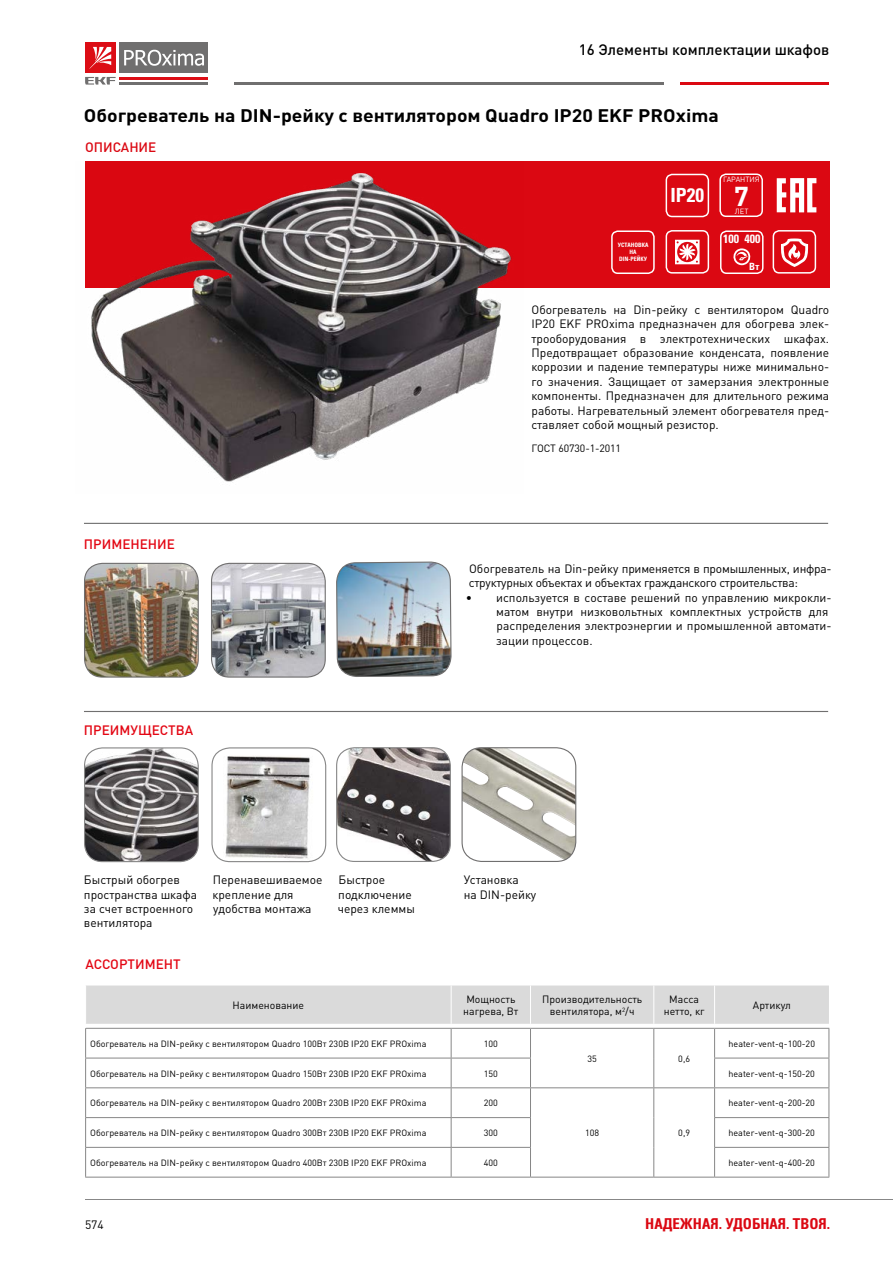
<style>
.page{position:relative;width:893px;height:1263px;background:#fff}
.page>*{position:absolute;margin:0;border:0;box-sizing:border-box;transform-origin:0 0}
.t1{font:700 27px "DIN Cyr";color:#fff}
.t2{font:700 19.5px "Partner Condensed";color:#fff}
.t3{font:700 18px "DIN Cyr";color:#000;scale:1.08 1}
.t4{font:500 15px "DIN Cyr";color:#000}
.t5{font:700 15px "Partner Condensed";color:#db0812}
.t6{font:500 13.5px "DIN Cyr";color:#e30613}
.t7{font:500 13.5px "DIN Cyr";color:#db0812}
.t8{font:12px/14.4px "DIN Cyr";color:#000}
.t9{font:12px/14.4px "DIN Cyr";letter-spacing:-.02em;color:#000}
.t10{font:700 12px "Partner Condensed";color:#fff}
.t11{font:10.5px/12.6px "DIN Cyr";color:#000;text-align:center}
.t12{font:700 9.9px "Partner Condensed";color:#fff}
.t13{font:9px "DIN Cyr";color:#000}
.t14{font:7.5px "DIN Cyr";color:#fff}
.t15{font:700 6px/7.2px "Partner Condensed";color:#fff;text-align:center}
</style>
<div class="page">
<hr style="left:85px;top:1199px;width:808px;height:1px;background:#878787">
<hr style="left:680px;top:82px;width:149px;height:3px;background:#db0812">
<hr style="left:234px;top:82px;width:430px;height:3px;background:#706f6f">
<div style="left:120px;top:43px;width:88px;height:30px;background:#706f6f"></div>
<hr style="left:120px;top:77px;width:88px;height:3px;background:#dc0d15">
<hr style="left:120px;top:82px;width:88px;height:3px;background:#706f6f">
<svg style="left:124px;top:50px;width:80px;height:16px"></svg>
<svg style="left:85px;top:77px;width:31px;height:8px"></svg>
<div style="left:85px;top:43px;width:31px;height:30px;background:#dc0d15"></div>
<svg style="left:89px;top:47px;width:22px;height:22px"></svg>
<img style="left:217px;top:748px;width:108px;height:114px">
<div style="left:211px;top:747px;width:115px;height:115px;border:1px solid #878787;border-radius:18px"></div>
<img style="left:85px;top:749px;width:113px;height:113px">
<div style="left:84px;top:747px;width:115px;height:115px;border:1px solid #878787;border-radius:18px"></div>
<div style="left:85px;top:161px;width:744px;height:127px;background:#db0812"></div>
<img style="left:91px;top:173px;width:421px;height:309px">
<hr style="left:84px;top:711px;width:744px;height:1px;background:#706f6f">
<hr style="left:84px;top:523px;width:744px;height:1px;background:#706f6f">
<img style="left:335px;top:561px;width:117px;height:301px">
<img style="left:85px;top:563px;width:113px;height:114px">
<div style="left:84px;top:563px;width:115px;height:115px;border:1px solid #706f6f;border-radius:18px"></div>
<img style="left:212px;top:563px;width:113px;height:114px">
<div style="left:211px;top:563px;width:115px;height:115px;border:1px solid #706f6f;border-radius:18px"></div>
<img style="left:463px;top:748px;width:113px;height:112px">
<div style="left:461px;top:747px;width:115px;height:115px;border:1px solid #706f6f;border-radius:19px"></div>
<svg style="left:777px;top:178px;width:39px;height:34px"></svg>
<div style="left:719px;top:173px;width:44px;height:44px;border:2px solid #fff;border-radius:6px"></div>
<div style="left:666px;top:174px;width:43px;height:43px;border:2px solid #fff;border-radius:6px"></div>
<div style="left:611px;top:230px;width:44px;height:44px;border:2px solid #fff;border-radius:6px"></div>
<div style="left:773px;top:230px;width:43px;height:44px;border:2px solid #fff;border-radius:6px"></div>
<svg style="left:781px;top:238px;width:27px;height:29px"></svg>
<div style="left:666px;top:230px;width:43px;height:44px;border:2px solid #fff;border-radius:6px"></div>
<svg style="left:675px;top:240px;width:25px;height:24px"></svg>
<hr style="left:530px;top:1177px;width:124px;height:1px;background:#878787">
<hr style="left:654px;top:1177px;width:61px;height:1px;background:#878787">
<hr style="left:85px;top:1177px;width:366px;height:1px;background:#878787">
<hr style="left:451px;top:1177px;width:79px;height:1px;background:#878787">
<hr style="left:715px;top:1177px;width:114px;height:1px;background:#878787">
<svg style="left:85px;top:985px;width:744px;height:192px"></svg>
<div style="left:720px;top:230px;width:43px;height:44px;border:2px solid #fff;border-radius:6px"></div>
<svg style="left:733px;top:248px;width:18px;height:17px"></svg>
<p class="t4" style="left:579px;top:39px;width:252px">16 Элементы комплектации шкафов</p>
<h3 class="t3" style="left:84px;top:103px;width:589px">Обогреватель на DIN-рейку с вентилятором Quadro IP20 EKF PROxima</h3>
<p class="t7" style="left:85px;top:138px;width:73px">ОПИСАНИЕ</p>
<p class="t6" style="left:84px;top:535px;width:93px">ПРИМЕНЕНИЕ</p>
<p class="t6" style="left:84px;top:721px;width:111px">ПРЕИМУЩЕСТВА</p>
<p class="t15" style="left:618px;top:241px;width:32px">УСТАНОВКА<br>НА<br>DIN-РЕЙКУ</p>
<h2 class="t2" style="left:670px;top:184px;width:35px">IP20</h2>
<p class="t14" style="left:723px;top:175px;width:38px">ГАРАНТИЯ</p>
<h1 class="t1" style="left:734px;top:177px;width:16px">7</h1>
<p class="t14" style="left:735px;top:206px;width:15px">ЛЕТ</p>
<p class="t10" style="left:723px;top:232px;width:39px">100 400</p>
<p class="t12" style="left:749px;top:261px;width:12px">Вт</p>
<p class="t8" style="left:531px;top:302px;width:299px;text-align:justify">Обогреватель на Din-рейку с вентилятором Quadro IP20 EKF PROxima предназначен для обогрева элек&shy;трооборудования в электротехнических шкафах.<br>Предотвращает образование конденсата, появление коррозии и падение температуры ниже минимально&shy;го значения. Защищает от замерзания электронные компоненты. Предназначен для длительного режима работы. Нагревательный элемент обогревателя пред&shy;ставляет собой мощный резистор.</p>
<p class="t11" style="left:531px;top:441px;width:91px">ГОСТ 60730-1-2011</p>
<p class="t9" style="left:469px;top:561px;width:364px">Обогреватель на Din-рейку применяется в промышленных, инфра&shy;структурных объектах и объектах гражданского строительства:</p>
<p class="t8" style="left:496px;top:589px;width:337px;text-indent:-30px">• используется в составе решений по управлению микрокли&shy;матом внутри низковольтных комплектных устройств для распределения электроэнергии и промышленной автомати&shy;зации процессов.</p>
<p class="t8" style="left:84px;top:872px;width:115px">Быстрый обогрев пространства шкафа за счет встроенного вентилятора</p>
<p class="t6" style="left:85px;top:954px;width:97px">АССОРТИМЕНТ</p>
<p class="t8" style="left:212px;top:872px;width:112px">Перенавешиваемое крепление для удобства монтажа</p>
<p class="t8" style="left:338px;top:872px;width:79px">Быстрое подключение через клеммы</p>
<p class="t8" style="left:464px;top:872px;width:74px">Установка<br>на DIN-рейку</p>
<p class="t11" style="left:233px;top:998px;width:73px">Наименование</p>
<p class="t11" style="left:463px;top:992px;width:57px;text-align:left">Мощность нагрева, Вт</p>
<p class="t11" style="left:542px;top:992px;width:101px">Производительность вентилятора, м<sup>2</sup>/ч</p>
<p class="t11" style="left:664px;top:992px;width:42px">Масса нетто, кг</p>
<p class="t11" style="left:753px;top:998px;width:40px">Артикул</p>
<p class="t13" style="left:90px;top:1037px;width:338px">Обогреватель на DIN-рейку с вентилятором Quadro 100Вт 230В IP20 EKF PROxima</p>
<p class="t13" style="left:484px;top:1037px;width:16px">100</p>
<p class="t13" style="left:587px;top:1052px;width:11px">35</p>
<p class="t13" style="left:678px;top:1052px;width:13px">0,6</p>
<p class="t13" style="left:728px;top:1037px;width:88px">heater-vent-q-100-20</p>
<p class="t13" style="left:90px;top:1067px;width:338px">Обогреватель на DIN-рейку с вентилятором Quadro 150Вт 230В IP20 EKF PROxima</p>
<p class="t13" style="left:484px;top:1067px;width:16px">150</p>
<p class="t13" style="left:728px;top:1067px;width:88px">heater-vent-q-150-20</p>
<p class="t13" style="left:90px;top:1097px;width:338px">Обогреватель на DIN-рейку с вентилятором Quadro 200Вт 230В IP20 EKF PROxima</p>
<p class="t13" style="left:484px;top:1097px;width:16px">200</p>
<p class="t13" style="left:585px;top:1127px;width:16px">108</p>
<p class="t13" style="left:678px;top:1127px;width:13px">0,9</p>
<p class="t13" style="left:728px;top:1097px;width:88px">heater-vent-q-200-20</p>
<p class="t13" style="left:90px;top:1127px;width:338px">Обогреватель на DIN-рейку с вентилятором Quadro 300Вт 230В IP20 EKF PROxima</p>
<p class="t13" style="left:484px;top:1127px;width:16px">300</p>
<p class="t13" style="left:728px;top:1127px;width:88px">heater-vent-q-300-20</p>
<p class="t13" style="left:90px;top:1156px;width:338px">Обогреватель на DIN-рейку с вентилятором Quadro 400Вт 230В IP20 EKF PROxima</p>
<p class="t13" style="left:484px;top:1156px;width:16px">400</p>
<p class="t13" style="left:728px;top:1156px;width:88px">heater-vent-q-400-20</p>
<p class="t8" style="left:85px;top:1217px;width:20px">574</p>
<p class="t5" style="left:645px;top:1214px;width:186px">НАДЕЖНАЯ. УДОБНАЯ. ТВОЯ.</p>
</div>
